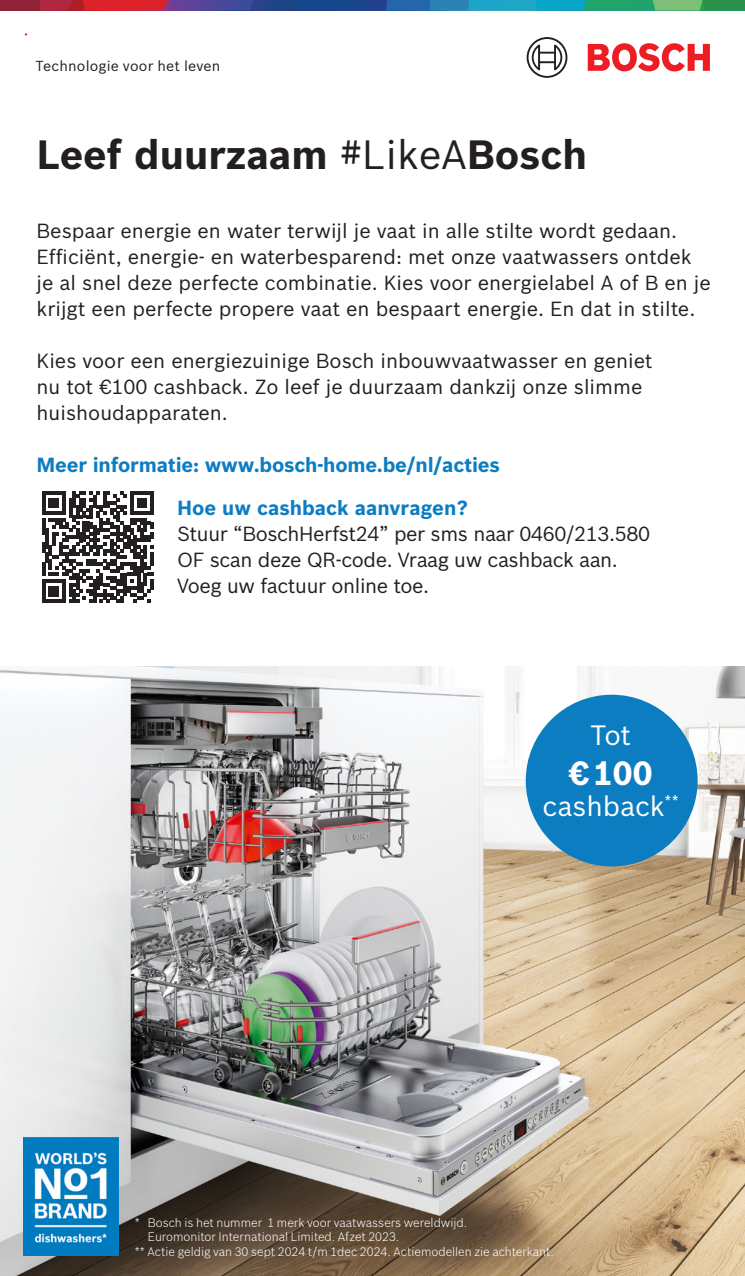
<style>
.page{position:relative;width:745px;height:1276px;background:#fff}
.page>*{position:absolute;margin:0;border:0;box-sizing:border-box;transform-origin:0 0}
.t1{font:700 40px "Bosch Sans";color:#231f20}
.t2{font:700 32.75px "Bosch Sans";color:#fff}
.t3{font:27.25px "Bosch Sans";color:#fff}
.t4{font:20px/26px "Bosch Sans";color:#231f20}
.t5{font:20px/26px "Bosch Sans";letter-spacing:-.02em;color:#231f20}
.t6{font:700 20px "Bosch Sans";letter-spacing:-.01em;color:#0d7dc2}
.Copytext_16pt{font:14.25px "Bosch Sans";letter-spacing:.015em;color:#231f20}
.t7{font:300 12px/14.5px "Bosch Sans";color:#fff}
.s1{font-weight:400}
</style>
<div class="page">
<img style="left:0;top:667px;width:744px;height:608px">
<div style="left:0;top:0;width:39px;height:10px;background:#8f2237"></div>
<svg style="left:39px;top:0;width:705px;height:10px;background:#4a6a82"></svg>
<svg style="left:587px;top:43px;width:122px;height:28px"></svg>
<svg style="left:526px;top:37px;width:41px;height:41px"></svg>
<svg style="left:42px;top:491px;width:112px;height:112px"></svg>
<hr style="left:150px;top:579px;width:4px;height:10px;background:#231f20">
<div style="left:525px;top:694px;width:172px;height:172px;background:#0d7dc2;border-radius:50%"></div>
<img style="left:24px;top:1137px;width:94px;height:118px">
<img style="left:0;top:1275px;width:744px;height:1px">
<p class="Copytext_16pt" style="left:35px;top:57px;width:186px">Technologie voor het leven</p>
<p class="t1" style="left:37px;top:130px;width:551px">Leef duurzaam <span class="s1">#LikeA</span>Bosch</p>
<p class="t4" style="left:37px;top:217px;width:675px">Bespaar energie en water terwijl je vaat in alle stilte wordt gedaan.<br>Efficiënt, energie- en waterbesparend: met onze vaatwassers ontdek je al snel deze perfecte combinatie. Kies voor energielabel A of B en je krijgt een perfecte propere vaat en bespaart energie. En dat in stilte.</p>
<p class="t4" style="left:37px;top:347px;width:617px">Kies voor een energiezuinige Bosch inbouwvaatwasser en geniet nu tot €100 cashback. Zo leef je duurzaam dankzij onze slimme huishoudapparaten.</p>
<p class="t6" style="left:37px;top:452px;width:464px">Meer informatie: www.bosch-home.be/nl/acties</p>
<p class="t6" style="left:177px;top:495px;width:292px">Hoe uw cashback aanvragen?</p>
<p class="t5" style="left:177px;top:520px;width:474px">Stuur “BoschHerfst24” per sms naar 0460/213.580<br>OF scan deze QR-code. Vraag uw cashback aan.<br>Voeg uw factuur online toe.</p>
<p class="t3" style="left:590px;top:718px;width:42px">Tot</p>
<p class="t2" style="left:569px;top:752px;width:85px">€100</p>
<p class="t3" style="left:542px;top:789px;width:138px">cashback<sup>**</sup></p>
<p class="t7" style="left:148px;top:1214px;width:320px;text-indent:-13px">* Bosch is het nummer 1 merk voor vaatwassers wereldwijd.<br>Euromonitor International Limited. Afzet 2023.</p>
<p class="t7" style="left:135px;top:1243px;width:420px">** Actie geldig van 30 sept 2024 t/m 1dec 2024. Actiemodellen zie achterkant.</p>
</div>
